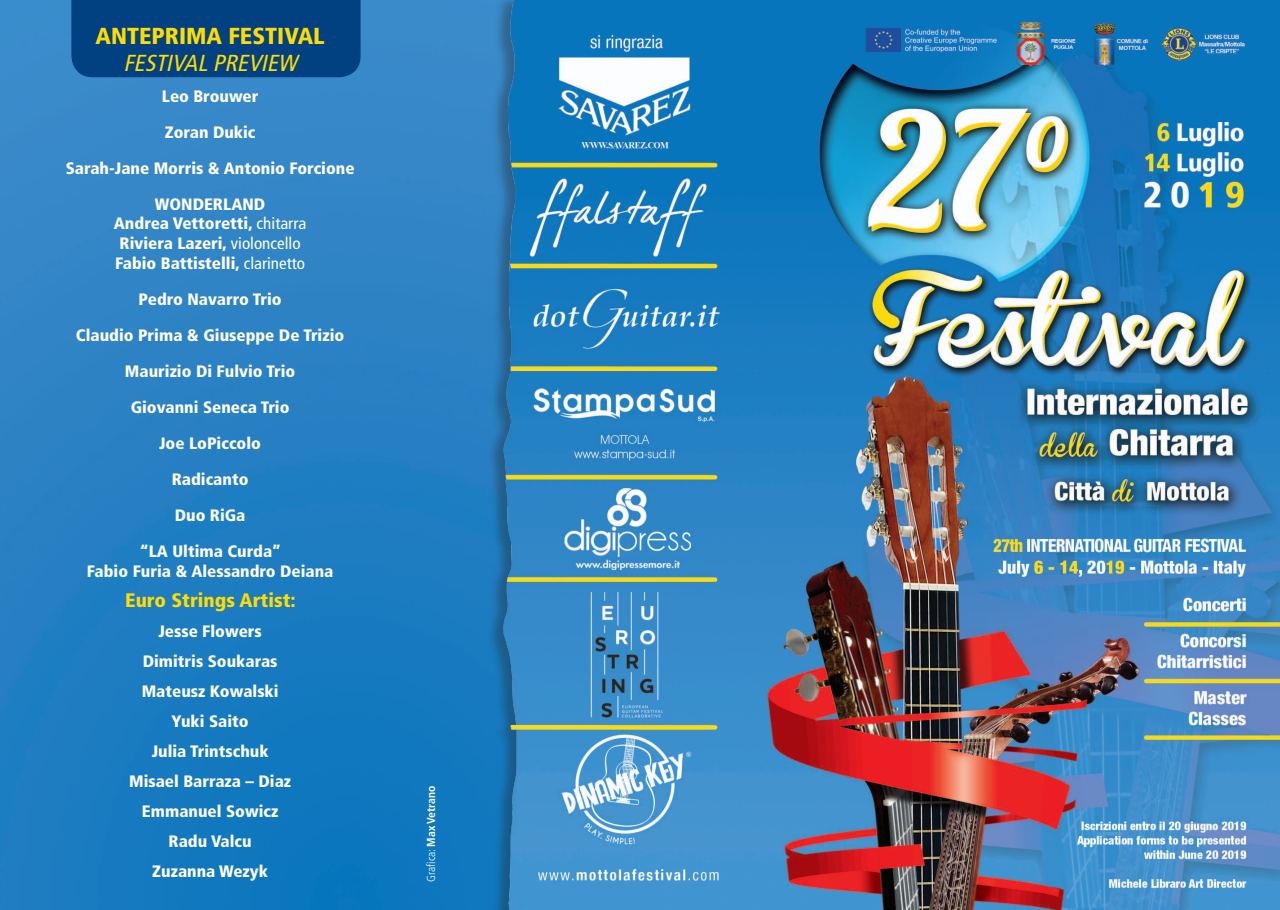
<style>
.page{position:relative;width:1280px;height:910px;background:#fff}
.page>*{position:absolute;margin:0;border:0;box-sizing:border-box;transform-origin:0 0}
.t1{font:900 condensed 23.1px "Frutiger LT Std";color:#ffdc01;scale:1.04 1}
.t2{font:italic condensed 23.1px "Frutiger LT Std";color:#ffdc01;scale:1.04 1}
.t3{font:900 condensed 19.5px "Frutiger LT Std";color:#ffdc01;scale:1.04 1}
.t4{font:900 condensed 16.5px/36px "Frutiger LT Std";color:#fff;text-align:center;scale:1.04 1}
.t5{font:700 condensed 11.55px "Frutiger LT Std";color:#fff}
.s1{font-weight:400}
.s2{font-weight:300}
</style>
<div class="page">
<img style="left:0;top:0;width:378px;height:910px">
<div style="left:71px;top:0;width:290px;height:77px;background:#014081"></div>
<img style="left:378px;top:0;width:902px;height:910px">
<h1 class="t1" style="left:95px;top:22px;width:222px">ANTEPRIMA FESTIVAL</h1>
<h1 class="t2" style="left:123px;top:50px;width:174px">FESTIVALPREVIEW</h1>
<p class="t4" style="left:66px;top:78px;width:279px">Leo Brouwer<br>Zoran Dukic<br>Sarah-Jane Morris &amp; Antonio Forcione<br>WONDERLAND</p>
<p class="t4" style="left:114px;top:214px;width:187px;line-height:19.8px;text-align:left">Andrea Vettoretti, <span class="s1">chitarra<br></span>Riviera Lazeri, <span class="s1">violoncello<br></span>Fabio Battistelli, <span class="s1">clarinetto</span></p>
<p class="t4" style="left:76px;top:281px;width:259px">Pedro Navarro Trio<br>Claudio Prima &amp; Giuseppe De Trizio<br>Maurizio Di Fulvio Trio<br>Giovanni Seneca Trio<br>Joe LoPiccolo<br>Radicanto<br>Duo RiGa<br>“LA Ultima Curda”</p>
<p class="t4" style="left:87px;top:553px;width:239px">Fabio Furia &amp; Alessandro Deiana</p>
<p class="t3" style="left:125px;top:588px;width:165px">Euro Strings Artist:</p>
<p class="t4" style="left:129px;top:616px;width:157px;line-height:30px">Jesse Flowers<br>Dimitris Soukaras<br>Mateusz Kowalski<br>Yuki Saito<br>Julia Trintschuk<br>Misael Barraza – Diaz<br>Emmanuel Sowicz<br>Radu Valcu<br>Zuzanna Wezyk</p>
<p class="t5" style="left:424px;top:882px;width:98px;rotate:-90deg"><span class="s2">Grafica:</span> Max Vetrano</p>
</div>
